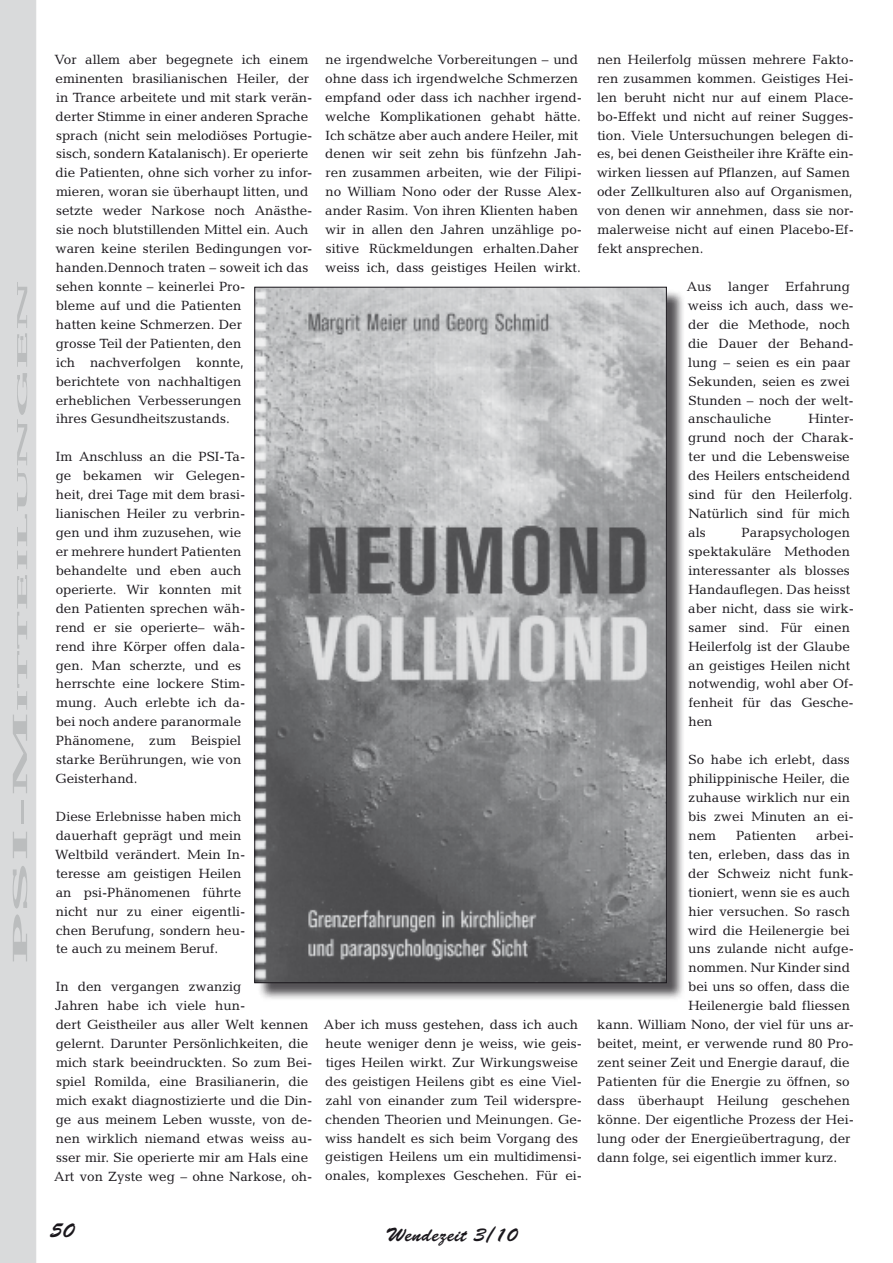
<style>
.page{position:relative;width:893px;height:1263px;background:#fff}
.page>*{position:absolute;margin:0;border:0;box-sizing:border-box;transform-origin:0 0}
.t1{font:21px "Brush Script";color:#1a171c}
.t2{font:19.5px "Brush Script";letter-spacing:.025em;color:#1a171c}
.t3{font:700 14.7px "Candida";color:#bbbdbe;scale:4 1}
.t4{font:13.5px/18.9px "Candida";color:#1a171c}
.s1{font-size:21px}
</style>
<div class="page">
<div style="left:0;top:0;width:36px;height:1263px;background:#d9dadb"></div>
<div style="left:257px;top:289px;width:428px;height:713px;background:#1a171c;opacity:.75"></div>
<img style="left:257px;top:289px;width:407px;height:692px">
<p class="t3" style="left:14px;top:964px;width:172px;rotate:-90deg"><span class="s1">PSI-M</span>itteilungen</p>
<p class="t4" style="left:54px;top:50px;width:259px">Vor allem aber begegnete ich einem eminenten brasilianischen Heiler, der in Trance arbeitete und mit stark verän&shy;derter Stimme in einer anderen Sprache sprach (nicht sein melodiöses Portugie&shy;sisch, sondern Katalanisch). Er operierte die Patienten, ohne sich vorher zu infor&shy;mieren, woran sie überhaupt litten, und setzte weder Narkose noch Anästhe&shy;sie noch blutstillenden Mittel ein. Auch waren keine sterilen Bedingungen vor&shy;handen.Dennoch traten – soweit ich das sehen konnte – keinerlei Pro-<br>bleme auf und die Patienten<br>hatten keine Schmerzen. Der<br>grosse Teil der Patienten, den<br>ich nachverfolgen konnte,<br>berichtete von nachhaltigen erheblichen Verbesserungen<br>ihres Gesundheitszustands.</p>
<p class="t4" style="left:56px;top:447px;width:191px">Im Anschluss an die PSI-Ta&shy;ge bekamen wir Gelegen&shy;heit, drei Tage mit dem brasi&shy;lianischen Heiler zu verbrin&shy;gen und ihm zuzusehen, wie er mehrere hundert Patienten behandelte und eben auch operierte. Wir konnten mit den Patienten sprechen wäh&shy;rend er sie operierte– wäh&shy;rend ihre Körper offen dala&shy;gen. Man scherzte, und es herrschte eine lockere Stim&shy;mung. Auch erlebte ich da&shy;bei noch andere paranormale<br>Phänomene, zum Beispiel starke Berührungen, wie von<br>Geisterhand.</p>
<p class="t4" style="left:55px;top:807px;width:192px">Diese Erlebnisse haben mich dauerhaft geprägt und mein<br>Weltbild verändert. Mein In&shy;teresse am geistigen Heilen an psi-Phänomenen führte nicht nur zu einer eigentli&shy;chen Berufung, sondern heu&shy;te auch zu meinem Beruf.</p>
<p class="t4" style="left:54px;top:977px;width:260px">In den vergangen zwanzig<br>Jahren habe ich viele hun-<br>dert Geistheiler aus aller Welt kennen gelernt. Darunter Persönlichkeiten, die mich stark beeindruckten. So zum Bei&shy;spiel Romilda, eine Brasilianerin, die mich exakt diagnostizierte und die Din&shy;ge aus meinem Leben wusste, von de&shy;nen wirklich niemand etwas weiss au&shy;sser mir. Sie operierte mir am Hals eine Art von Zyste weg – ohne Narkose, oh-</p>
<p class="t4" style="left:325px;top:50px;width:258px">ne irgendwelche Vorbereitungen – und ohne dass ich irgendwelche Schmerzen empfand oder dass ich nachher irgend&shy;welche Komplikationen gehabt hätte.<br>Ich schätze aber auch andere Heiler, mit denen wir seit zehn bis fünfzehn Jah&shy;ren zusammen arbeiten, wie der Filipi&shy;no William Nono oder der Russe Alex&shy;ander Rasim. Von ihren Klienten haben wir in allen den Jahren unzählige po&shy;sitive Rückmeldungen erhalten.Daher weiss ich, dass geistiges Heilen wirkt.</p>
<p class="t4" style="left:324px;top:1015px;width:260px">Aber ich muss gestehen, dass ich auch heute weniger denn je weiss, wie geis&shy;tiges Heilen wirkt. Zur Wirkungsweise des geistigen Heilens gibt es eine Viel&shy;zahl von einander zum Teil widerspre&shy;chenden Theorien und Meinungen. Ge&shy;wiss handelt es sich beim Vorgang des geistigen Heilens um ein multidimensi&shy;onales, komplexes Geschehen. Für ei-</p>
<p class="t4" style="left:597px;top:50px;width:259px">nen Heilerfolg müssen mehrere Fakto&shy;ren zusammen kommen. Geistiges Hei&shy;len beruht nicht nur auf einem Place&shy;bo-Effekt und nicht auf reiner Sugges&shy;tion. Viele Untersuchungen belegen di&shy;es, bei denen Geistheiler ihre Kräfte ein&shy;wirken liessen auf Pflanzen, auf Samen oder Zellkulturen also auf Organismen, von denen wir annehmen, dass sie nor&shy;malerweise nicht auf einen Placebo-Ef&shy;fekt ansprechen.</p>
<p class="t4" style="left:687px;top:277px;width:169px">Aus langer Erfahrung weiss ich auch, dass we&shy;der die Methode, noch die Dauer der Behand&shy;lung – seien es ein paar<br>Sekunden, seien es zwei<br>Stunden – noch der welt&shy;anschauliche</p>
<p class="t4" style="left:688px;top:409px;width:167px;text-indent:120px">Hinter&shy;grund noch der Charak&shy;ter und die Lebensweise des Heilers entscheidend sind für den Heilerfolg.<br>Natürlich sind für mich als</p>
<p class="t4" style="left:688px;top:523px;width:167px;text-indent:53px">Parapsychologen spektakuläre Methoden interessanter als blosses<br>Handauflegen. Das heisst aber nicht, dass sie wirk&shy;samer sind. Für einen<br>Heilerfolg ist der Glaube an geistiges Heilen nicht notwendig, wohl aber Of&shy;fenheit für das Gesche&shy;hen</p>
<p class="t4" style="left:688px;top:750px;width:167px">So habe ich erlebt, dass philippinische Heiler, die zuhause wirklich nur ein bis zwei Minuten an ei&shy;nem</p>
<p class="t4" style="left:736px;top:826px;width:62px">Patienten</p>
<p class="t4" style="left:816px;top:826px;width:39px">arbei-</p>
<p class="t4" style="left:688px;top:845px;width:163px">ten, erleben, dass das in</p>
<p class="t4" style="left:688px;top:864px;width:167px">der Schweiz nicht funk-</p>
<p class="t4" style="left:688px;top:883px;width:163px">tioniert, wenn sie es auch</p>
<p class="t4" style="left:688px;top:901px;width:163px">hier versuchen. So rasch</p>
<p class="t4" style="left:688px;top:920px;width:163px">wird die Heilenergie bei</p>
<p class="t4" style="left:688px;top:939px;width:167px">uns zulande nicht aufge-</p>
<p class="t4" style="left:688px;top:958px;width:163px">nommen. Nur Kinder sind</p>
<p class="t4" style="left:688px;top:977px;width:163px">bei uns so offen, dass die</p>
<p class="t4" style="left:688px;top:996px;width:163px">Heilenergie bald fliessen</p>
<p class="t4" style="left:597px;top:1015px;width:258px">kann. William Nono, der viel für uns ar-</p>
<p class="t4" style="left:597px;top:1034px;width:258px">beitet, meint, er verwende rund 80 Pro-</p>
<p class="t4" style="left:598px;top:1053px;width:254px">zent seiner Zeit und Energie darauf, die</p>
<p class="t4" style="left:597px;top:1072px;width:254px">Patienten für die Energie zu öffnen, so</p>
<p class="t4" style="left:597px;top:1091px;width:254px">dass überhaupt Heilung geschehen</p>
<p class="t4" style="left:597px;top:1110px;width:258px">könne. Der eigentliche Prozess der Hei-</p>
<p class="t4" style="left:597px;top:1129px;width:255px">lung oder der Energieübertragung, der</p>
<p class="t4" style="left:597px;top:1148px;width:242px">dann folge, sei eigentlich immer kurz.</p>
<h1 class="t1" style="left:50px;top:1218px;width:26px">50</h1>
<h2 class="t2" style="left:386px;top:1224px;width:133px">Wendezeit 3/10</h2>
</div>
